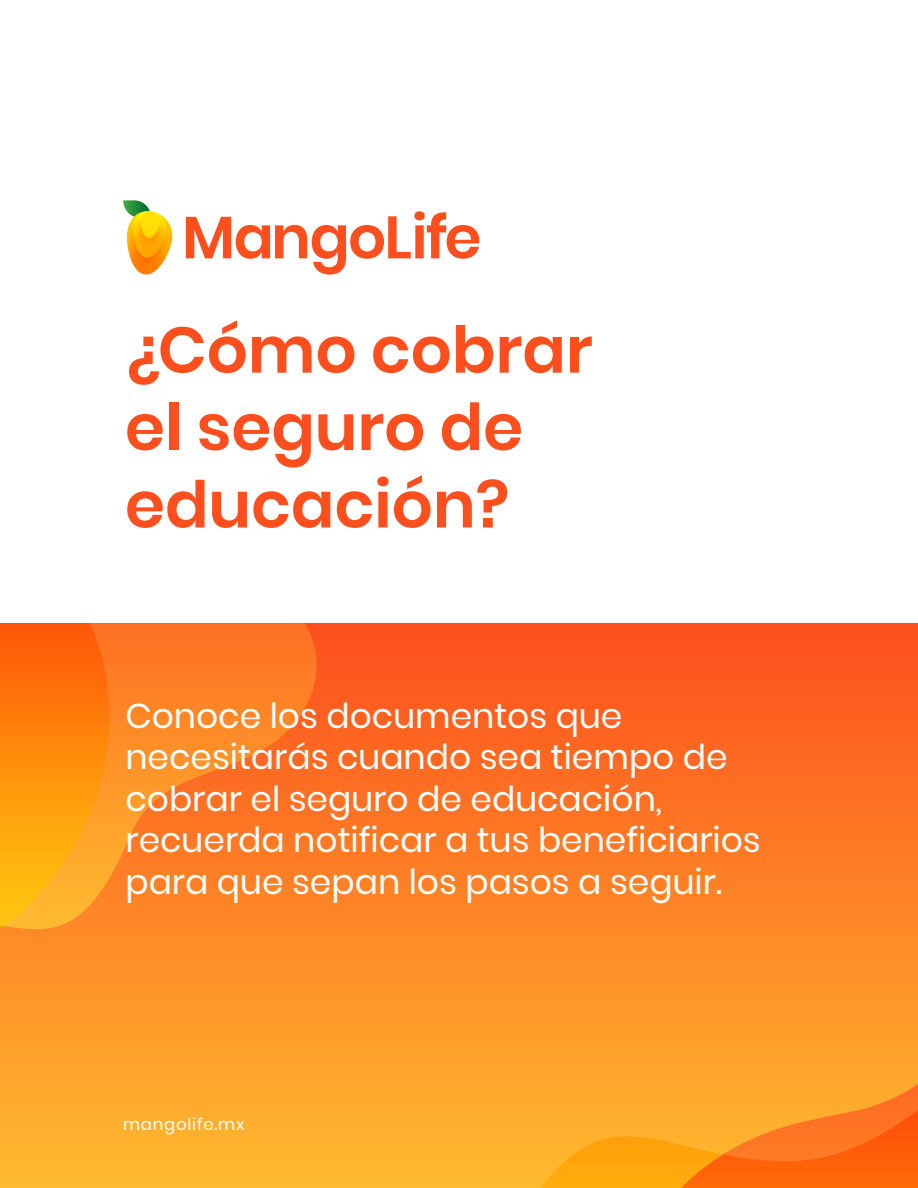
<style>
.page{position:relative;width:918px;height:1188px;background:#fff}
.page>*{position:absolute;margin:0;border:0;box-sizing:border-box;transform-origin:0 0}
.t1{font:600 64.5px/77.4px "Poppins";color:#fd4e1d}
.t2{font:34.5px/41.4px "Poppins";color:#fff}
.t3{font:16.5px "Poppins";letter-spacing:.05em;color:#fff}
</style>
<div class="page">
<div style="left:0;top:623px;width:918px;height:565px;background:linear-gradient(to bottom,#fd4f1d,#ffbb30)"></div>
<svg style="left:110px;top:623px;width:211px;height:314px;background:#fd7e25"></svg>
<svg style="left:0;top:623px;width:110px;height:565px;background:#fe971d"></svg>
<svg style="left:236px;top:1039px;width:682px;height:149px;background:#fea127"></svg>
<svg style="left:123px;top:200px;width:50px;height:75px"></svg>
<svg style="left:186px;top:211px;width:293px;height:64px"></svg>
<h1 class="t1" style="left:125px;top:312px;width:469px">¿Cómo cobrar el seguro de educación?</h1>
<p class="t2" style="left:125px;top:695px;width:637px">Conoce los documentos que necesitarás cuando sea tiempo de cobrar el seguro de educación, recuerda notificar a tus beneficiarios para que sepan los pasos a seguir.</p>
<p class="t3" style="left:123px;top:1114px;width:123px">mangolife.mx</p>
</div>
